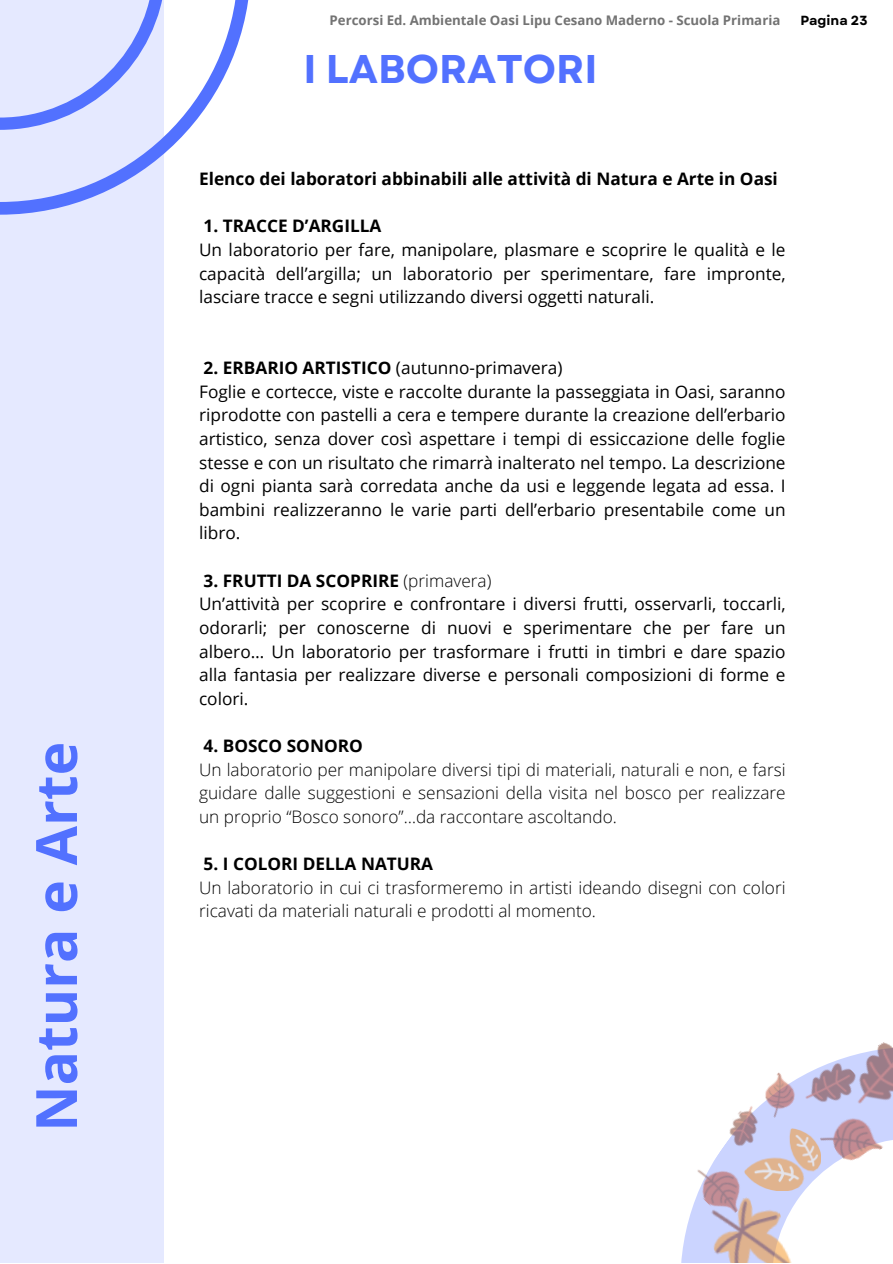
<style>
.page{position:relative;width:893px;height:1264px;background:#fff}
.page>*{position:absolute;margin:0;border:0;box-sizing:border-box;transform-origin:0 0}
.t1{font:700 57px "Open Sans";color:#5271ff}
.t2{font:700 40.05px "Garet";color:#5271ff}
.t3{font:17.25px/23.5px "Open Sans";color:#000;text-align:justify}
.t4{font:300 17.25px/23.5px "Open Sans";color:#000;text-align:justify}
.t5{font:700 17.25px "Open Sans";color:#000}
.t6{font:700 13.2px "Open Sans";color:#737373}
.t7{font:700 13.2px "Garet";color:#000}
.s1{font-weight:700}
.s2{font-weight:300}
</style>
<div class="page">
<div style="left:0;top:0;width:164px;height:1262px;background:#e5e9ff"></div>
<svg style="left:0;top:0;width:249px;height:215px"></svg>
<svg style="left:681px;top:1221px;width:22px;height:41px"></svg>
<img style="left:703px;top:1221px;width:88px;height:41px">
<img style="left:688px;top:1072px;width:135px;height:149px">
<img style="left:744px;top:1128px;width:76px;height:62px">
<img style="left:794px;top:1042px;width:98px;height:130px">
<p class="t1" style="left:16px;top:1131px;width:391px;rotate:-90deg">Natura e Arte</p>
<p class="t6" style="left:329px;top:11px;width:452px">Percorsi Ed. Ambientale Oasi Lipu Cesano Maderno - Scuola Primaria</p>
<p class="t7" style="left:800px;top:11px;width:69px">Pagina 23</p>
<p class="t2" style="left:303px;top:40px;width:295px">I LABORATORI</p>
<p class="t5" style="left:199px;top:167px;width:580px">Elenco dei laboratori abbinabili alle attività di Natura e Arte in Oasi</p>
<p class="t5" style="left:203px;top:214px;width:179px">1. TRACCE D’ARGILLA</p>
<p class="t3" style="left:199px;top:237px;width:588px">Un laboratorio per fare, manipolare, plasmare e scoprire le qualità e le capacità dell’argilla; un laboratorio per sperimentare, fare impronte, lasciare tracce e segni utilizzando diversi oggetti naturali.</p>
<p class="t3" style="left:203px;top:355px;width:360px"><span class="s1">2. ERBARIO ARTISTICO</span> (autunno-primavera)</p>
<p class="t3" style="left:199px;top:379px;width:588px">Foglie e cortecce, viste e raccolte durante la passeggiata in Oasi, saranno riprodotte con pastelli a cera e tempere durante la creazione dell’erbario artistico, senza dover così aspettare i tempi di essiccazione delle foglie stesse e con un risultato che rimarrà inalterato nel tempo. La descrizione di ogni pianta sarà corredata anche da usi e leggende legata ad essa. I bambini realizzeranno le varie parti dell’erbario presentabile come un libro.</p>
<p class="t5" style="left:203px;top:568px;width:289px">3. FRUTTI DA SCOPRIRE <span class="s2">(primavera)</span></p>
<p class="t3" style="left:199px;top:592px;width:588px">Un’attività per scoprire e confrontare i diversi frutti, osservarli, toccarli, odorarli; per conoscerne di nuovi e sperimentare che per fare un albero… Un laboratorio per trasformare i frutti in timbri e dare spazio alla fantasia per realizzare diverse e personali composizioni di forme e colori.</p>
<p class="t5" style="left:203px;top:733px;width:161px">4. BOSCO SONORO</p>
<p class="t4" style="left:199px;top:757px;width:588px">Un laboratorio per manipolare diversi tipi di materiali, naturali e non, e farsi guidare dalle suggestioni e sensazioni della visita nel bosco per realizzare un proprio “Bosco sonoro”…da raccontare ascoltando.</p>
<p class="t5" style="left:203px;top:851px;width:231px">5. I COLORI DELLA NATURA</p>
<p class="t4" style="left:199px;top:875px;width:588px">Un laboratorio in cui ci trasformeremo in artisti ideando disegni con colori ricavati da materiali naturali e prodotti al momento.</p>
</div>
